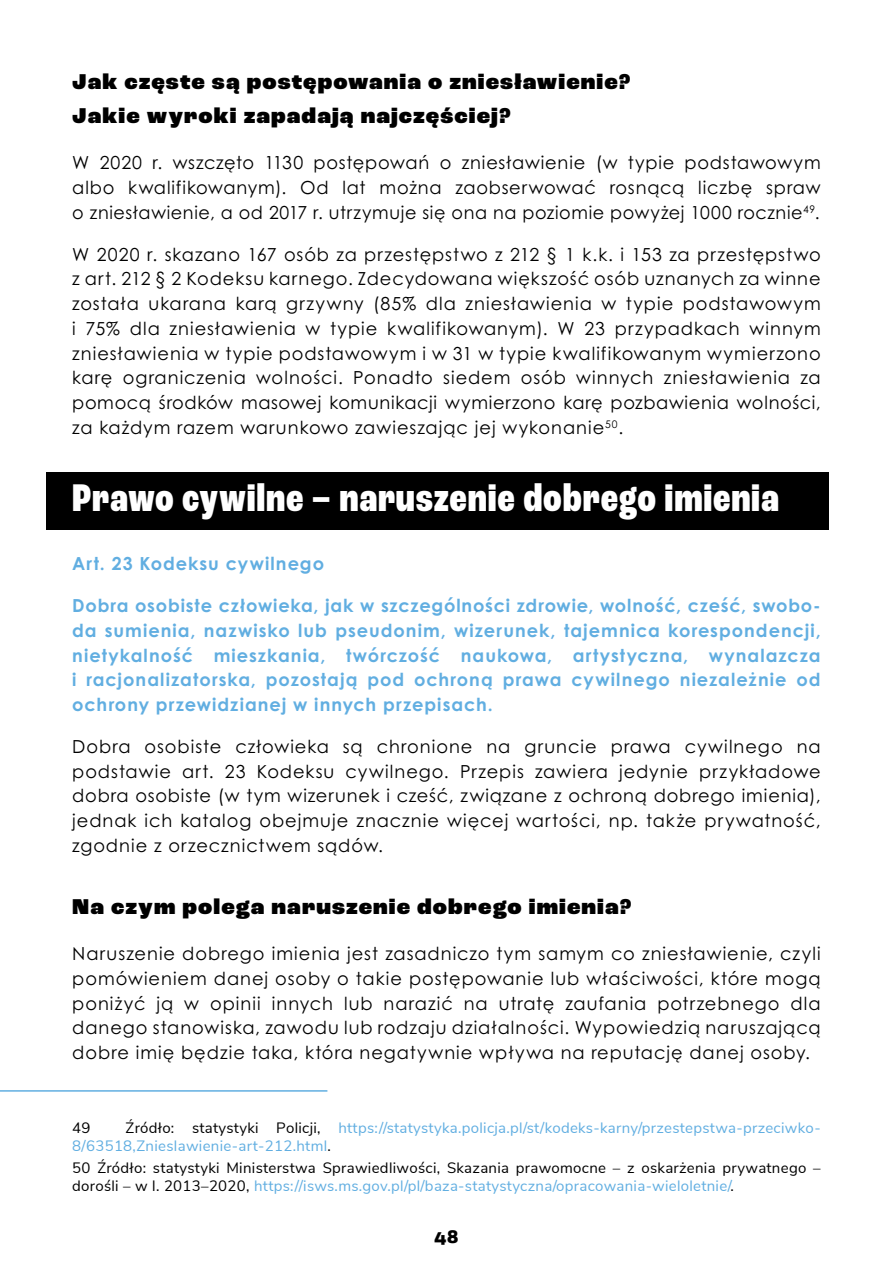
<style>
.page{position:relative;width:893px;height:1263px;background:#fff}
.page>*{position:absolute;margin:0;border:0;box-sizing:border-box;transform-origin:0 0}
.t1{font:800 condensed 40.5px "Roc Grotesk";letter-spacing:.02em;color:#fff}
.t2{font:900 22.5px/34px "Roc Grotesk";letter-spacing:.05em;color:#000}
.t3{font:18px/24.8px "Century Gothic Pro";letter-spacing:.05em;color:#000;text-align:justify}
.t4{font:700 18px/24.8px "Century Gothic Pro";letter-spacing:.055em;color:#61aee1;text-align:justify}
.t5{font:800 18px "Fort";color:#000}
.t6{font:15px/18px "Nunito Sans";letter-spacing:.02em;color:#000}
.t7{font:15px/18px "Nunito Sans";letter-spacing:.02em;color:#61aee1}
.s1{color:#000}
.s2{color:#61aee1}
</style>
<div class="page">
<div style="left:47px;top:472px;width:782px;height:58px;background:#000"></div>
<hr style="left:0;top:1090px;width:327px;height:2px;background:#61aee1">
<p class="t2" style="left:72px;top:66px;width:560px">Jak częste są postępowania o zniesławienie?<br>Jakie wyroki zapadają najczęściej?</p>
<p class="t3" style="left:72px;top:150px;width:750px">W 2020 r. wszczęto 1130 postępowań o zniesławienie (w typie podstawowym albo kwalifikowanym). Od lat można zaobserwować rosnącą liczbę spraw o zniesławienie, a od 2017 r. utrzymuje się ona na poziomie powyżej 1000 rocznie<sup>49</sup>.</p>
<p class="t3" style="left:72px;top:242px;width:750px">W 2020 r. skazano 167 osób za przestępstwo z 212 § 1 k.k. i 153 za przestępstwo z art. 212 § 2 Kodeksu karnego. Zdecydowana większość osób uznanych za winne została ukarana karą grzywny (85% dla zniesławienia w typie podstawowym i 75% dla zniesławienia w typie kwalifikowanym). W 23 przypadkach winnym zniesławienia w typie podstawowym i w 31 w typie kwalifikowanym wymierzono karę ograniczenia wolności. Ponadto siedem osób winnych zniesławienia za pomocą środków masowej komunikacji wymierzono karę pozbawienia wolności, za każdym razem warunkowo zawieszając jej wykonanie<sup>50</sup>.</p>
<h1 class="t1" style="left:72px;top:474px;width:708px">Prawo cywilne – naruszenie dobrego imienia</h1>
<p class="t4" style="left:72px;top:551px;width:253px">Art. 23 Kodeksu cywilnego</p>
<p class="t4" style="left:72px;top:593px;width:750px">Dobra osobiste człowieka, jak w szczególności zdrowie, wolność, cześć, swobo&shy;da sumienia, nazwisko lub pseudonim, wizerunek, tajemnica korespondencji, nietykalność mieszkania, twórczość naukowa, artystyczna, wynalazcza i racjonalizatorska, pozostają pod ochroną prawa cywilnego niezależnie od ochrony przewidzianej w innych przepisach.</p>
<p class="t3" style="left:72px;top:734px;width:750px">Dobra osobiste człowieka są chronione na gruncie prawa cywilnego na podstawie art. 23 Kodeksu cywilnego. Przepis zawiera jedynie przykładowe dobra osobiste (w tym wizerunek i cześć, związane z ochroną dobrego imienia), jednak ich katalog obejmuje znacznie więcej wartości, np. także prywatność, zgodnie z orzecznictwem sądów.</p>
<p class="t2" style="left:72px;top:890px;width:561px">Na czym polega naruszenie dobrego imienia?</p>
<p class="t3" style="left:72px;top:941px;width:750px">Naruszenie dobrego imienia jest zasadniczo tym samym co zniesławienie, czyli pomówieniem danej osoby o takie postępowanie lub właściwości, które mogą poniżyć ją w opinii innych lub narazić na utratę zaufania potrzebnego dla danego stanowiska, zawodu lub rodzaju działalności. Wypowiedzią naruszającą dobre imię będzie taka, która negatywnie wpływa na reputację danej osoby.</p>
<p class="t7" style="left:72px;top:1118px;width:750px;text-indent:53px"><span class="s1">Źródło: statystyki Policji,</span> https://statystyka.policja.pl/st/kodeks-karny/przestepstwa-przeciwko-<br>8/63518,Znieslawienie-art-212.html<span class="s1">.</span></p>
<p class="t6" style="left:72px;top:1157px;width:750px">50 Źródło: statystyki Ministerstwa Sprawiedliwości, Skazania prawomocne – z oskarżenia prywatnego – dorośli – w l. 2013–2020, <span class="s2">https://isws.ms.gov.pl/pl/baza-statystyczna/opracowania-wieloletnie/</span>.</p>
<p class="t6" style="left:72px;top:1118px;width:20px">49</p>
<p class="t5" style="left:434px;top:1226px;width:26px">48</p>
</div>
